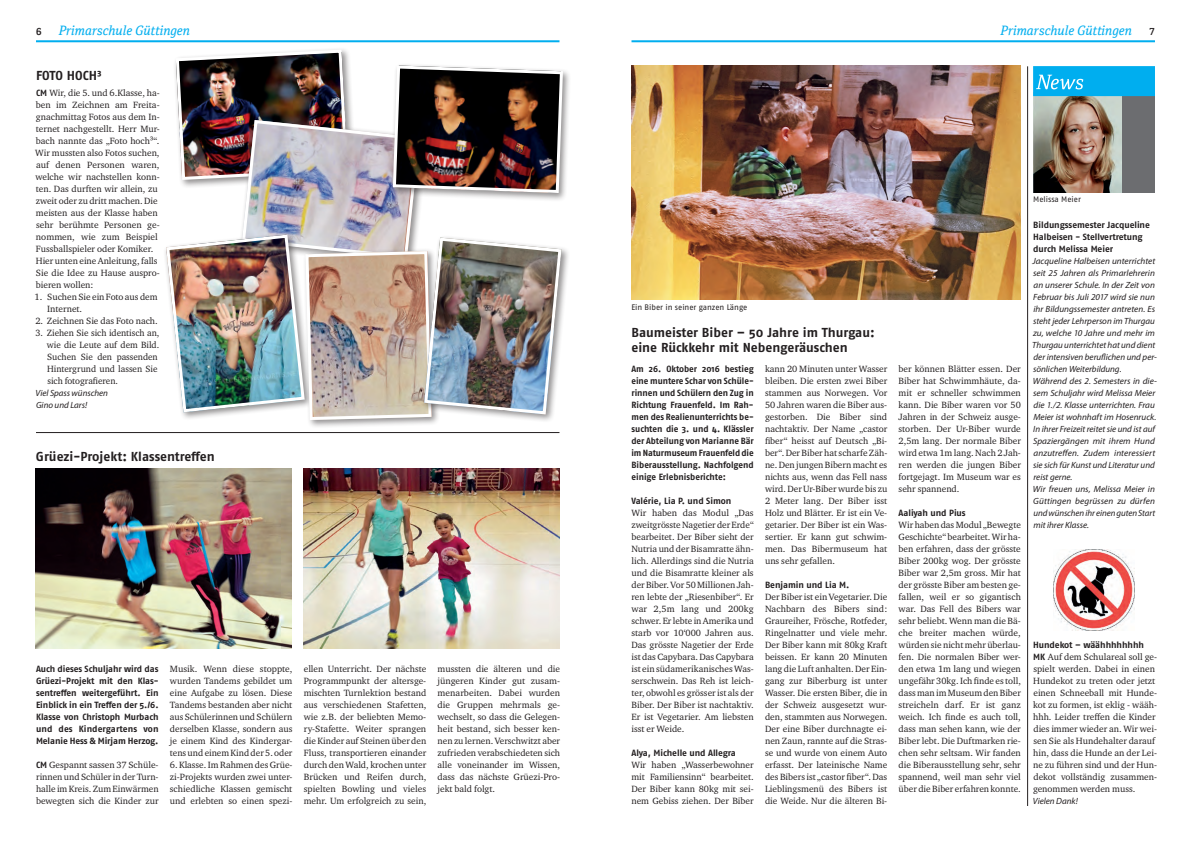
<style>
.page{position:relative;width:1191px;height:842px;background:#fff}
.page>*{position:absolute;margin:0;border:0;box-sizing:border-box;transform-origin:0 0}
.t1{font:700 13px/15px "Fago OT";color:#231f20}
.t2{font:italic 13px "Cordale";color:#00aeef}
.t3{font:700 10px "Cordale";color:#231f20}
.t4{font:9.3px/12px "Charter ITC Pro";color:#231f20;text-align:justify}
.t5{font:italic 9px/12px "Myriad Pro";color:#231f20}
.t6{font:700 9px/12px "Fago OT";letter-spacing:-.005em;color:#231f20;text-align:justify}
.t7{font:8px "Fago OT";letter-spacing:-.005em;color:#231f20}
.s1{font-family:"Fago OT";font-weight:700;font-size:9px}
</style>
<div class="page">
<hr style="left:36px;top:40px;width:523px;height:2px;background:#00aeef">
<hr style="left:631px;top:40px;width:524px;height:2px;background:#00aeef">
<div style="left:1033px;top:93px;width:122px;height:99px;background:#6c6d70"></div>
<img style="left:1033px;top:96px;width:88px;height:96px">
<hr style="left:1027px;top:66px;width:1px;height:740px;background:#231f20">
<img style="left:631px;top:65px;width:389px;height:235px">
<hr style="left:36px;top:432px;width:523px;height:1px;background:#231f20">
<div style="left:1033px;top:66px;width:122px;height:30px;background:#00aeef"></div>
<svg style="left:1036px;top:75px;width:47px;height:14px"></svg>
<div style="left:390px;top:62px;width:181px;height:140px;background:#231f20;opacity:.5"></div>
<div style="left:302px;top:248px;width:138px;height:181px;background:#231f20;opacity:.5"></div>
<div style="left:421px;top:235px;width:149px;height:188px;background:#231f20;opacity:.5"></div>
<img style="left:165px;top:49px;width:399px;height:373px">
<img style="left:36px;top:468px;width:255px;height:180px">
<img style="left:304px;top:468px;width:255px;height:180px">
<img style="left:1053px;top:549px;width:81px;height:82px">
<p class="t3" style="left:36px;top:25px;width:7px">6</p>
<h1 class="t2" style="left:59px;top:23px;width:133px">Primarschule Güttingen</h1>
<h1 class="t2" style="left:1000px;top:23px;width:133px">Primarschule Güttingen</h1>
<p class="t3" style="left:1149px;top:25px;width:7px">7</p>
<h1 class="t1" style="left:36px;top:68px;width:67px">FOTO HOCH³</h1>
<p class="t4" style="left:35px;top:87px;width:126px;text-align:left"><span class="s1">CM</span> Wir, die 5. und 6.Klasse, ha&shy;ben im Zeichnen am Freita&shy;gnachmittag Fotos aus dem In&shy;ternet nachgestellt. Herr Mur&shy;bach nannte das „Foto hoch³“.<br>Wir mussten also Fotos suchen, auf denen Personen waren, welche wir nachstellen konn&shy;ten. Das durften wir allein, zu zweit oder zu dritt machen. Die meisten aus der Klasse haben sehr berühmte Personen ge&shy;nommen, wie zum Beispiel<br>Fussballspieler oder Komiker.<br>Hier unten eine Anleitung, falls<br>Sie die Idee zu Hause auspro&shy;bieren wollen:</p>
<p class="t4" style="left:47px;top:291px;width:112px;text-indent:-12px">1. Suchen Sie ein Foto aus dem<br>Internet.</p>
<p class="t4" style="left:35px;top:315px;width:124px">2. Zeichnen Sie das Foto nach.</p>
<p class="t4" style="left:47px;top:327px;width:114px;text-align:left;text-indent:-11px">3. Ziehen Sie sich identisch an, wie die Leute auf dem Bild.<br>Suchen Sie den passenden<br>Hintergrund und lassen Sie sich fotografieren.</p>
<p class="t5" style="left:36px;top:387px;width:74px">Viel Spass wünschen<br>Gino und Lars!</p>
<h1 class="t1" style="left:36px;top:449px;width:180px">Grüezi-Projekt: Klassentreffen</h1>
<p class="t6" style="left:36px;top:663px;width:124px">Auch dieses Schuljahr wird das Grüezi-Projekt mit den Klas&shy;sentreffen weitergeführt. Ein Einblick in ein Treffen der 5./6.<br>Klasse von Christoph Murbach und des Kindergartens von Melanie Hess &amp; Mirjam Herzog.</p>
<p class="t4" style="left:36px;top:759px;width:124px"><span class="s1">CM</span> Gespannt sassen 37 Schüle&shy;rinnen und Schüler in der Turn&shy;halle im Kreis. Zum Einwärmen bewegten sich die Kinder zur</p>
<p class="t4" style="left:170px;top:663px;width:124px">Musik. Wenn diese stoppte, wurden Tandems gebildet um eine Aufgabe zu lösen. Diese Tandems bestanden aber nicht aus Schülerinnen und Schülern derselben Klasse, sondern aus je einem Kind des Kindergar&shy;tens und einem Kind der 5. oder</p>
<p class="t4" style="left:170px;top:759px;width:124px">6. Klasse. Im Rahmen des Grüe&shy;zi-Projekts wurden zwei unter&shy;schiedliche Klassen gemischt und erlebten so einen spezi-</p>
<p class="t4" style="left:304px;top:663px;width:124px">ellen Unterricht. Der nächste Programmpunkt der altersge&shy;mischten Turnlektion bestand aus verschiedenen Stafetten, wie z.B. der beliebten Memo&shy;ry-Stafette. Weiter sprangen die Kinder auf Steinen über den Fluss, transportieren einander durch den Wald, krochen unter Brücken und Reifen durch, spielten Bowling und vieles mehr. Um erfolgreich zu sein,</p>
<p class="t4" style="left:437px;top:663px;width:124px">mussten die älteren und die jüngeren Kinder gut zusam&shy;menarbeiten. Dabei wurden die Gruppen mehrmals ge&shy;wechselt, so dass die Gelegen&shy;heit bestand, sich besser ken&shy;nen zu lernen. Verschwitzt aber zufrieden verabschiedeten sich alle voneinander im Wissen, dass das nächste Grüezi-Pro&shy;jekt bald folgt.</p>
<p class="t7" style="left:631px;top:302px;width:117px">Ein Biber in seiner ganzen Länge</p>
<h1 class="t1" style="left:631px;top:324px;width:245px">Baumeister Biber – 50 Jahre im Thurgau: eine Rückkehr mit Nebengeräuschen</h1>
<p class="t6" style="left:631px;top:363px;width:124px">Am 26. Oktober 2016 bestieg eine muntere Schar von Schüle&shy;rinnen und Schülern den Zug in Richtung Frauenfeld. Im Rah&shy;men des Realienunterrichts be&shy;suchten die 3. und 4. Klässler der Abteilung von Marianne Bär im Naturmuseum Frauenfeld die Biberausstellung. Nachfolgend einige Erlebnisberichte:</p>
<p class="t6" style="left:631px;top:495px;width:101px">Valérie, Lia P. und Simon</p>
<p class="t4" style="left:631px;top:507px;width:124px">Wir haben das Modul „Das zweitgrösste Nagetier der Erde“ bearbeitet. Der Biber sieht der Nutria und der Bisamratte ähn&shy;lich. Allerdings sind die Nutria und die Bisamratte kleiner als der Biber. Vor 50 Millionen Jah&shy;ren lebte der „Riesenbiber“. Er war 2,5m lang und 200kg schwer. Er lebte in Amerika und starb vor 10‘000 Jahren aus.<br>Das grösste Nagetier der Erde ist das Capybara. Das Capybara ist ein südamerikanisches Was&shy;serschwein. Das Reh ist leich&shy;ter, obwohl es grösser ist als der Biber. Der Biber ist nachtaktiv.<br>Er ist Vegetarier. Am liebsten isst er Weide.</p>
<p class="t6" style="left:631px;top:747px;width:106px">Alya, Michelle und Allegra</p>
<p class="t4" style="left:631px;top:759px;width:124px">Wir haben „Wasserbewohner mit Familiensinn“ bearbeitet.<br>Der Biber kann 80kg mit sei&shy;nem Gebiss ziehen. Der Biber</p>
<p class="t4" style="left:765px;top:363px;width:124px">kann 20 Minuten unter Wasser bleiben. Die ersten zwei Biber stammen aus Norwegen. Vor 50 Jahren waren die Biber aus&shy;gestorben. Die Biber sind nachtaktiv. Der Name „castor fiber“ heisst auf Deutsch „Bi&shy;ber“. Der Biber hat scharfe Zäh&shy;ne. Den jungen Bibern macht es nichts aus, wenn das Fell nass wird. Der Ur-Biber wurde bis zu 2 Meter lang. Der Biber isst Holz und Blätter. Er ist ein Ve&shy;getarier. Der Biber ist ein Was&shy;sertier. Er kann gut schwim&shy;men. Das Bibermuseum hat uns sehr gefallen.</p>
<p class="t6" style="left:765px;top:579px;width:86px">Benjamin und Lia M.</p>
<p class="t4" style="left:765px;top:591px;width:124px">Der Biber ist ein Vegetarier. Die Nachbarn des Bibers sind:<br>Graureiher, Frösche, Rotfeder, Ringelnatter und viele mehr.<br>Der Biber kann mit 80kg Kraft beissen. Er kann 20 Minuten lang die Luft anhalten. Der Ein&shy;gang zur Biberburg ist unter Wasser. Die ersten Biber, die in der Schweiz ausgesetzt wur&shy;den, stammten aus Norwegen.<br>Der eine Biber durchnagte ei&shy;nen Zaun, rannte auf die Stras&shy;se und wurde von einem Auto erfasst. Der lateinische Name des Bibers ist „castor fiber“. Das Lieblingsmenü des Bibers ist die Weide. Nur die älteren Bi-</p>
<p class="t4" style="left:898px;top:363px;width:124px">ber können Blätter essen. Der Biber hat Schwimmhäute, da&shy;mit er schneller schwimmen kann. Die Biber waren vor 50<br>Jahren in der Schweiz ausge&shy;storben. Der Ur-Biber wurde 2,5m lang. Der normale Biber wird etwa 1m lang. Nach 2 Jah&shy;ren werden die jungen Biber fortgejagt. Im Museum war es sehr spannend.</p>
<p class="t6" style="left:898px;top:507px;width:69px">Aaliyah und Pius</p>
<p class="t4" style="left:898px;top:519px;width:124px">Wir haben das Modul „Bewegte Geschichte“ bearbeitet. Wir ha&shy;ben erfahren, dass der grösste Biber 200kg wog. Der grösste Biber war 2,5m gross. Mir hat der grösste Biber am besten ge&shy;fallen, weil er so gigantisch war. Das Fell des Bibers war sehr beliebt. Wenn man die Bä&shy;che breiter machen würde, würden sie nicht mehr überlau&shy;fen. Die normalen Biber wer&shy;den etwa 1m lang und wiegen ungefähr 30kg. Ich finde es toll, dass man im Museum den Biber streicheln darf. Er ist ganz weich. Ich finde es auch toll, dass man sehen kann, wie der Biber lebt. Die Duftmarken rie&shy;chen sehr seltsam. Wir fanden die Biberausstellung sehr, sehr spannend, weil man sehr viel über die Biber erfahren konnte.</p>
<p class="t7" style="left:1033px;top:194px;width:49px">Melissa Meier</p>
<p class="t6" style="left:1033px;top:219px;width:118px;text-align:left">Bildungssemester Jacqueline<br>Halbeisen - Stellvertretung durch Melissa Meier</p>
<p class="t5" style="left:1032px;top:255px;width:126px">Jacqueline Halbeisen unterrichtet seit 25 Jahren als Primarlehrerin an unserer Schule. In der Zeit von<br>Februar bis Juli 2017 wird sie nun ihr Bildungssemester antreten. Es steht jeder Lehrperson im Thurgau zu, welche 10 Jahre und mehr im<br>Thurgau unterrichtet hat und dient der intensiven beruflichen und per&shy;sönlichen Weiterbildung.<br>Während des 2. Semesters in die&shy;sem Schuljahr wird Melissa Meier die 1./2. Klasse unterrichten. Frau<br>Meier ist wohnhaft im Hosenruck.<br>In ihrer Freizeit reitet sie und ist auf<br>Spaziergängen mit ihrem Hund anzutreffen. Zudem interessiert sie sich für Kunst und Literatur und reist gerne.<br>Wir freuen uns, Melissa Meier in<br>Güttingen begrüssen zu dürfen und wünschen ihr einen guten Start mit ihrer Klasse.</p>
<p class="t6" style="left:1033px;top:639px;width:113px">Hundekot – wäähhhhhhhh</p>
<p class="t4" style="left:1033px;top:651px;width:125px;text-align:left"><span class="s1">MK</span> Auf dem Schulareal soll ge&shy;spielt werden. Dabei in einen<br>Hundekot zu treten oder jetzt einen Schneeball mit Hunde&shy;kot zu formen, ist eklig - wääh&shy;hhh. Leider treffen die Kinder dies immer wieder an. Wir wei&shy;sen Sie als Hundehalter darauf hin, dass die Hunde an der Lei&shy;ne zu führen sind und der Hun&shy;dekot vollständig zusammen&shy;genommen werden muss.</p>
<p class="t5" style="left:1032px;top:795px;width:47px">Vielen Dank!</p>
</div>
